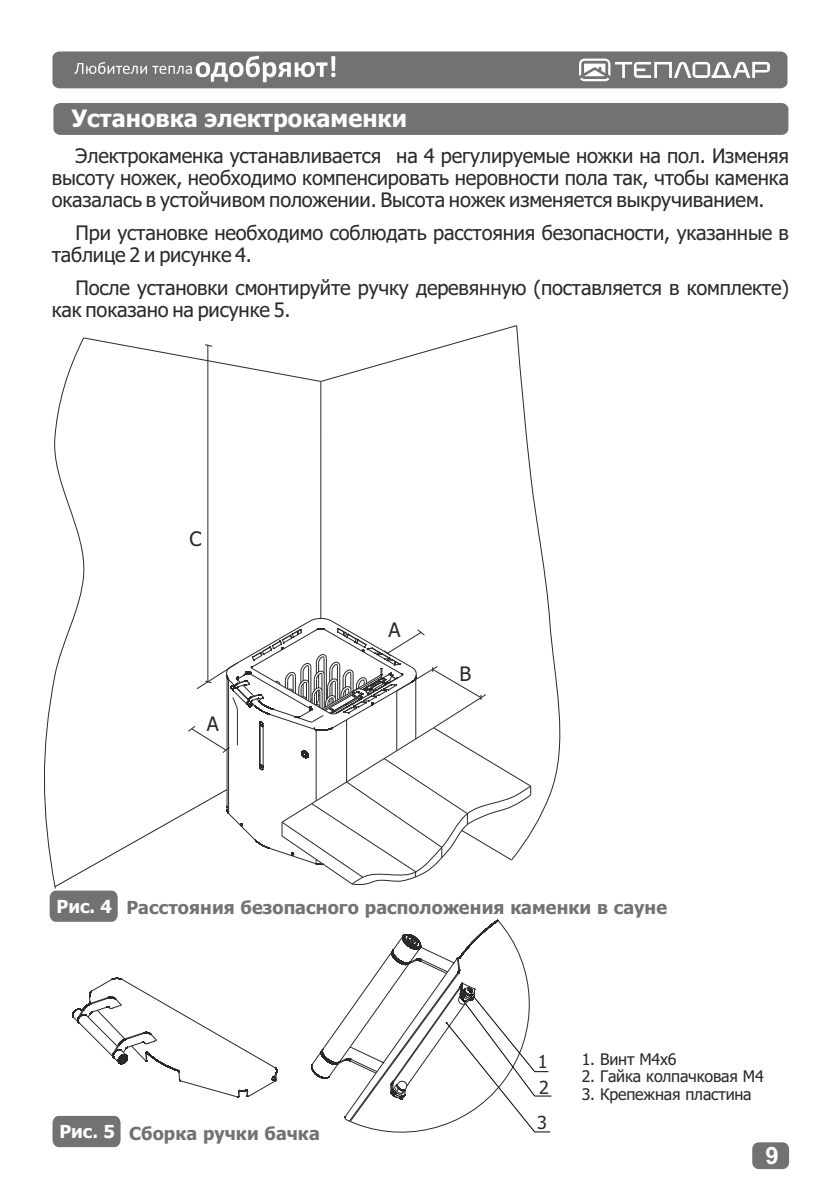
<style>
.page{position:relative;width:840px;height:1191px;background:#fff}
.page>*{position:absolute;margin:0;border:0;box-sizing:border-box;transform-origin:0 0}
.t1{font:700 24px "Tahoma";color:#fefefe}
.t2{font:700 24px "Arial";color:#fefefe}
.t3{font:20px/22.2px "Tahoma";letter-spacing:-.01em;color:#2b2a29}
.t4{font:700 18px "Tahoma";letter-spacing:.005em;color:#727271}
.t5{font:18px/25.6px "Tahoma";color:#2b2a29}
.t6{font:16px "Tahoma";letter-spacing:-.015em;color:#2b2a29}
.s1{color:#fefefe}
</style>
<div class="page">
<svg style="left:752px;top:1142px;width:36px;height:27px"></svg>
<div style="left:53px;top:103px;width:735px;height:32px;background:#727271;border-radius:7px"></div>
<svg style="left:44px;top:325px;width:517px;height:822px"></svg>
<svg style="left:52px;top:51px;width:735px;height:37px;background:#838382"></svg>
<p class="t1" style="left:71px;top:109px;width:337px">Установка электрокаменки</p>
<p class="t3" style="left:52px;top:146px;width:738px;text-align:justify;text-indent:24px">Электрокаменка устанавливается на 4 регулируемые ножки на пол. Изменяя высоту ножек, необходимо компенсировать неровности пола так, чтобы каменка оказалась в устойчивом положении. Высота ножек изменяется выкручиванием.</p>
<p class="t3" style="left:52px;top:223px;width:738px;text-indent:24px">При установке необходимо соблюдать расстояния безопасности, указанные в таблице 2 и рисунке 4.</p>
<p class="t3" style="left:52px;top:278px;width:738px;text-indent:24px">После установки смонтируйте ручку деревянную (поставляется в комплекте) как показано на рисунке 5.</p>
<p class="t3" style="left:189px;top:529px;width:14px">С</p>
<p class="t3" style="left:207px;top:714px;width:13px">А</p>
<p class="t3" style="left:388px;top:620px;width:13px">А</p>
<p class="t3" style="left:459px;top:664px;width:13px">В</p>
<p class="t4" style="left:56px;top:900px;width:612px"><span class="s1">Рис. 4</span> Расстояния безопасного расположения каменки в сауне</p>
<p class="t4" style="left:59px;top:1125px;width:262px"><span class="s1">Рис. 5</span> Сборка ручки бачка</p>
<p class="t5" style="left:537px;top:1050px;width:12px">1<br>2</p>
<p class="t5" style="left:537px;top:1110px;width:11px">3</p>
<p class="t6" style="left:581px;top:1052px;width:96px">1. Винт М4х6</p>
<p class="t6" style="left:581px;top:1070px;width:183px">2. Гайка колпачковая М4</p>
<p class="t6" style="left:581px;top:1087px;width:171px">3. Крепежная пластина</p>
<p class="t2" style="left:765px;top:1146px;width:15px">9</p>
</div>
